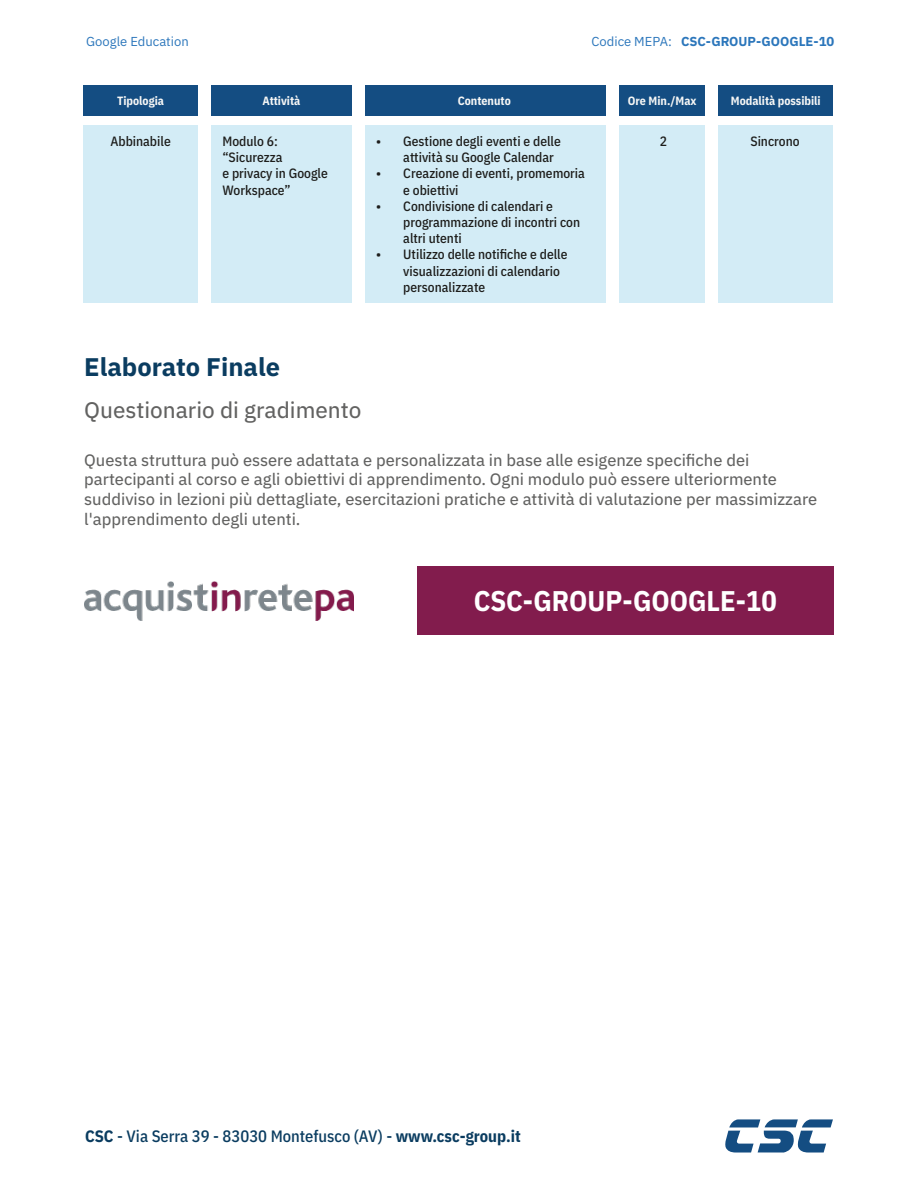
<style>
.page{position:relative;width:918px;height:1188px;background:#fff}
.page>*{position:absolute;margin:0;border:0;box-sizing:border-box;transform-origin:0 0}
.t1{font:700 28.5px "IBM Plex Sans Cond";color:#fff}
.t2{font:700 25.5px "IBM Plex Sans";color:#0a3c60}
.t3{font:22.5px "IBM Plex Sans Text";color:#626261}
.t4{font:16.5px/19.8px "IBM Plex Sans Text";color:#626261}
.t5{font:500 16.5px "IBM Plex Sans Cond";color:#0a3c60}
.t6{font:500 13.5px/16.2px "IBM Plex Sans Cond";color:#1d1d1b}
.t7{font:700 13.05px "IBM Plex Sans";color:#2b76bb}
.t8{font:13.05px "IBM Plex Sans";color:#2b76bb}
.t9{font:700 12px "IBM Plex Sans Cond";color:#f7f7f6}
.s1{font-weight:400}
.s2{font-weight:700}
</style>
<div class="page">
<div style="left:417px;top:566px;width:417px;height:68px;background:#821c4d"></div>
<img style="left:84px;top:581px;width:270px;height:40px">
<svg style="left:725px;top:1119px;width:108px;height:34px"></svg>
<div style="left:83px;top:85px;width:115px;height:31px;background:#144d82"></div>
<div style="left:211px;top:85px;width:141px;height:31px;background:#144d82"></div>
<div style="left:365px;top:85px;width:241px;height:31px;background:#144d82"></div>
<div style="left:619px;top:85px;width:86px;height:31px;background:#144d82"></div>
<div style="left:719px;top:85px;width:114px;height:31px;background:#144d82"></div>
<div style="left:83px;top:125px;width:115px;height:178px;background:#d3ecf6"></div>
<div style="left:211px;top:125px;width:141px;height:178px;background:#d3ecf6"></div>
<div style="left:719px;top:125px;width:114px;height:178px;background:#d3ecf6"></div>
<div style="left:619px;top:125px;width:86px;height:178px;background:#d3ecf6"></div>
<div style="left:365px;top:125px;width:241px;height:178px;background:#d3ecf6"></div>
<p class="t8" style="left:86px;top:32px;width:104px">Google Education</p>
<p class="t7" style="left:592px;top:31px;width:244px"><span class="s1">Codice MEPA:</span> CSC-GROUP-GOOGLE-10</p>
<p class="t9" style="left:117px;top:91px;width:48px">Tipologia</p>
<p class="t9" style="left:262px;top:91px;width:39px">Attività</p>
<p class="t9" style="left:458px;top:91px;width:54px">Contenuto</p>
<p class="t9" style="left:628px;top:91px;width:70px">Ore Min./Max</p>
<p class="t9" style="left:731px;top:91px;width:91px">Modalità possibili</p>
<p class="t6" style="left:110px;top:132px;width:62px">Abbinabile</p>
<p class="t6" style="left:222px;top:132px;width:107px">Modulo 6: “Sicurezza<br>e privacy in Google<br>Workspace”</p>
<p class="t6" style="left:376px;top:132px;width:186px">• Gestione degli eventi e delle</p>
<p class="t6" style="left:660px;top:132px;width:9px">2</p>
<p class="t6" style="left:750px;top:132px;width:51px">Sincrono</p>
<p class="t6" style="left:403px;top:148px;width:152px">attività su Google Calendar</p>
<p class="t6" style="left:403px;top:164px;width:183px;text-indent:-27px">• Creazione di eventi, promemoria e obiettivi</p>
<p class="t6" style="left:403px;top:197px;width:178px;text-indent:-27px">• Condivisione di calendari e programmazione di incontri con altri utenti</p>
<p class="t6" style="left:403px;top:245px;width:166px;text-indent:-27px">• Utilizzo delle notifiche e delle visualizzazioni di calendario personalizzate</p>
<h2 class="t2" style="left:84px;top:347px;width:197px">Elaborato Finale</h2>
<h3 class="t3" style="left:84px;top:392px;width:279px">Questionario di gradimento</h3>
<p class="t4" style="left:84px;top:449px;width:735px">Questa struttura può essere adattata e personalizzata in base alle esigenze specifiche dei partecipanti al corso e agli obiettivi di apprendimento. Ogni modulo può essere ulteriormente suddiviso in lezioni più dettagliate, esercitazioni pratiche e attività di valutazione per massimizzare l'apprendimento degli utenti.</p>
<h1 class="t1" style="left:474px;top:578px;width:305px">CSC-GROUP-GOOGLE-10</h1>
<p class="t5" style="left:85px;top:1123px;width:437px"><span class="s2">CSC</span> - Via Serra 39 - 83030 Montefusco (AV) - <span class="s2">www.csc-group.it</span></p>
</div>
